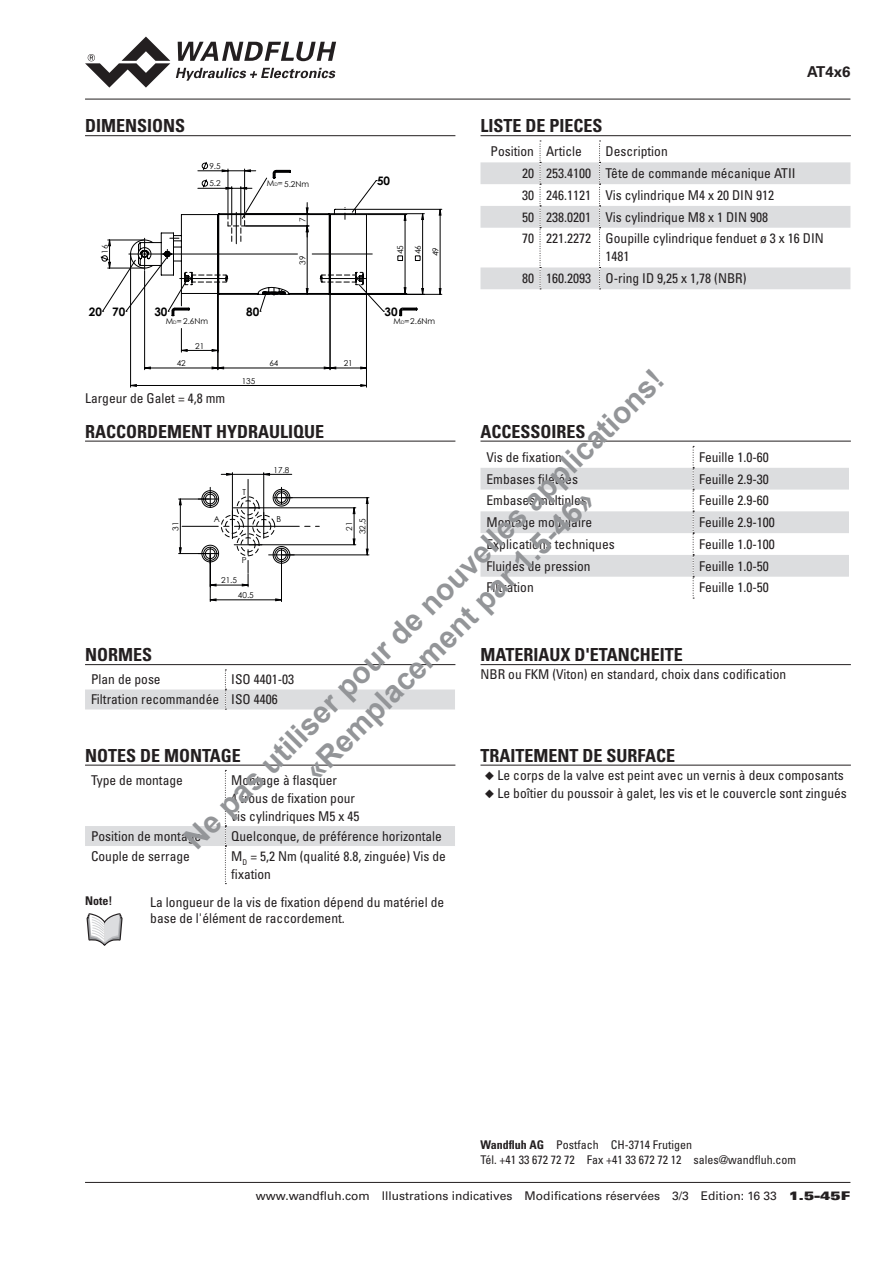
<style>
.page{position:relative;width:893px;height:1263px;background:#fff}
.page>*{position:absolute;margin:0;border:0;box-sizing:border-box;transform-origin:0 0}
.t1{font:700 30px/36px "Arial";color:#939598;text-align:center}
.Block_Titel{font:700 condensed 18px "Univers LT Pro";color:#231f20}
.Identifikation{font:700 15px "Univers LT Pro 65";color:#231f20}
.HinweisText{font:condensed 13.5px/18px "Univers LT Pro";color:#231f20}
.Block_Langtext{font:condensed 13.5px "Univers LT Pro";color:#231f20}
.AusrichtungR{font:condensed 13.5px "Univers LT Pro";color:#231f20}
.Fusszeile{font:12px "Univers LT Pro 55 Roman";color:#231f20}
.Adresse{font:condensed 12px "Univers LT Pro";color:#231f20}
.HinweisTitel{font:700 condensed 12px "Univers LT Pro";color:#231f20}
.t2{font:700 11.7px "Century Gothic";color:#000001}
.t3{font:8.25px/17.5px "Century Gothic";color:#000001;text-align:justify}
.s1{font-size:4.65px}
.s2{font-weight:700}
.s3{font-family:"Univers LT Pro X Black Ext"}
</style>
<div class="page">
<hr style="left:85px;top:99px;width:765px;height:1px;background:#231f20">
<hr style="left:85px;top:1182px;width:765px;height:1px;background:#231f20">
<hr style="left:85px;top:135px;width:370px;height:1px;background:#231f20">
<hr style="left:130px;top:255px;width:1px;height:132px;background:#000001">
<hr style="left:144px;top:271px;width:1px;height:99px;background:#000001">
<hr style="left:217px;top:294px;width:1px;height:76px;background:#000001">
<hr style="left:330px;top:294px;width:1px;height:76px;background:#000001">
<hr style="left:366px;top:294px;width:1px;height:76px;background:#000001">
<svg style="left:130px;top:328px;width:237px;height:59px"></svg>
<svg style="left:100px;top:162px;width:342px;height:154px"></svg>
<svg style="left:176px;top:68px;width:160px;height:13px"></svg>
<svg style="left:178px;top:42px;width:158px;height:19px"></svg>
<svg style="left:85px;top:37px;width:85px;height:51px"></svg>
<hr style="left:85px;top:441px;width:370px;height:1px;background:#231f20">
<hr style="left:210px;top:554px;width:1px;height:48px;background:#000001">
<hr style="left:281px;top:556px;width:1px;height:46px;background:#000001">
<svg style="left:179px;top:473px;width:190px;height:128px"></svg>
<hr style="left:480px;top:135px;width:371px;height:1px;background:#231f20">
<svg style="left:480px;top:162px;width:370px;height:127px"></svg>
<svg style="left:540px;top:141px;width:1px;height:148px"></svg>
<svg style="left:599px;top:141px;width:2px;height:148px"></svg>
<hr style="left:480px;top:441px;width:371px;height:1px;background:#231f20">
<svg style="left:480px;top:446px;width:369px;height:153px"></svg>
<hr style="left:85px;top:664px;width:370px;height:1px;background:#231f20">
<svg style="left:85px;top:669px;width:370px;height:41px"></svg>
<hr style="left:480px;top:664px;width:371px;height:1px;background:#231f20">
<hr style="left:480px;top:765px;width:371px;height:1px;background:#231f20">
<hr style="left:85px;top:765px;width:370px;height:1px;background:#231f20">
<svg style="left:85px;top:770px;width:370px;height:114px"></svg>
<svg style="left:86px;top:913px;width:37px;height:33px"></svg>
<p class="Block_Titel" style="left:85px;top:115px;width:102px">DIMENSIONS</p>
<p class="t3" style="left:96px;top:254px;width:11px;rotate:-90deg">16</p>
<p class="t3" style="left:209px;top:157px;width:13px">9.5<br>5.2</p>
<p class="t3" style="left:267px;top:175px;width:44px">M<span class="s1">D</span>=5.2Nm</p>
<p class="t3" style="left:294px;top:222px;width:6px;rotate:-90deg">7</p>
<p class="t3" style="left:294px;top:265px;width:11px;rotate:-90deg">39</p>
<p class="t2" style="left:377px;top:172px;width:15px">50</p>
<p class="t3" style="left:391px;top:256px;width:13px;rotate:-90deg">45<br>46<br>49</p>
<p class="t2" style="left:89px;top:303px;width:38px">20 70</p>
<p class="t2" style="left:154px;top:303px;width:15px">30</p>
<p class="t2" style="left:384px;top:303px;width:15px">30</p>
<p class="t2" style="left:246px;top:303px;width:15px">80</p>
<p class="t3" style="left:166px;top:312px;width:44px">M<span class="s1">D</span>= 2.6Nm</p>
<p class="t3" style="left:393px;top:312px;width:43px">M<span class="s1">D</span>=2.6Nm</p>
<p class="t3" style="left:177px;top:354px;width:11px">42</p>
<p class="t3" style="left:195px;top:337px;width:11px">21</p>
<p class="t3" style="left:269px;top:354px;width:11px">64</p>
<p class="t3" style="left:344px;top:354px;width:11px">21</p>
<p class="Identifikation" style="left:807px;top:63px;width:45px">AT4x6</p>
<p class="Block_Titel" style="left:480px;top:115px;width:124px">LISTE DE PIECES</p>
<p class="AusrichtungR" style="left:491px;top:143px;width:45px">Position</p>
<p class="HinweisText" style="left:546px;top:142px;width:37px">Article</p>
<p class="HinweisText" style="left:606px;top:142px;width:64px">Description</p>
<p class="AusrichtungR" style="left:522px;top:165px;width:13px">20</p>
<p class="HinweisText" style="left:546px;top:164px;width:46px">253.4100</p>
<p class="HinweisText" style="left:606px;top:164px;width:191px">Tête de commande mécanique ATII</p>
<p class="AusrichtungR" style="left:522px;top:187px;width:13px">30</p>
<p class="HinweisText" style="left:546px;top:186px;width:46px">246.1121</p>
<p class="HinweisText" style="left:606px;top:186px;width:170px">Vis cylindrique M4 x 20 DIN 912</p>
<p class="AusrichtungR" style="left:522px;top:208px;width:13px">50</p>
<p class="HinweisText" style="left:546px;top:208px;width:46px">238.0201</p>
<p class="HinweisText" style="left:606px;top:208px;width:164px">Vis cylindrique M8 x 1 DIN 908</p>
<p class="AusrichtungR" style="left:522px;top:230px;width:13px">70</p>
<p class="HinweisText" style="left:546px;top:229px;width:46px">221.2272</p>
<p class="HinweisText" style="left:606px;top:229px;width:220px">Goupille cylindrique fenduet ø 3 x 16 DIN<br>1481</p>
<p class="AusrichtungR" style="left:522px;top:270px;width:13px">80</p>
<p class="HinweisText" style="left:546px;top:269px;width:46px">160.2093</p>
<p class="HinweisText" style="left:606px;top:269px;width:142px">O-ring ID 9,25 x 1,78 (NBR)</p>
<h1 class="t1" style="left:177px;top:831px;width:665px;rotate:-45deg">Ne pas utiliser pour de nouvelles applications! «Remplacement par 1.5-46»</h1>
<p class="t3" style="left:242px;top:372px;width:15px">135</p>
<p class="Block_Langtext" style="left:85px;top:390px;width:142px">Largeur de Galet = 4,8 mm</p>
<p class="Block_Titel" style="left:85px;top:420px;width:241px">RACCORDEMENT HYDRAULIQUE</p>
<p class="t3" style="left:274px;top:461px;width:17px">17.8</p>
<p class="Block_Titel" style="left:480px;top:420px;width:107px">ACCESSOIRES</p>
<p class="HinweisText" style="left:486px;top:448px;width:77px">Vis de fixation</p>
<p class="HinweisText" style="left:699px;top:448px;width:71px">Feuille 1.0-60</p>
<p class="HinweisText" style="left:486px;top:470px;width:93px">Embases filetées</p>
<p class="HinweisText" style="left:699px;top:470px;width:71px">Feuille 2.9-30</p>
<p class="HinweisText" style="left:486px;top:491px;width:102px">Embases multiples</p>
<p class="HinweisText" style="left:699px;top:491px;width:71px">Feuille 2.9-60</p>
<p class="HinweisText" style="left:486px;top:513px;width:107px">Montage modulaire</p>
<p class="HinweisText" style="left:699px;top:513px;width:77px">Feuille 2.9-100</p>
<p class="HinweisText" style="left:486px;top:535px;width:130px">Explications techniques</p>
<p class="HinweisText" style="left:699px;top:535px;width:77px">Feuille 1.0-100</p>
<p class="HinweisText" style="left:486px;top:557px;width:106px">Fluides de pression</p>
<p class="HinweisText" style="left:699px;top:557px;width:71px">Feuille 1.0-50</p>
<p class="HinweisText" style="left:486px;top:578px;width:49px">Filtration</p>
<p class="HinweisText" style="left:699px;top:578px;width:71px">Feuille 1.0-50</p>
<p class="t3" style="left:242px;top:483px;width:5px">T</p>
<p class="t3" style="left:214px;top:511px;width:8px">A</p>
<p class="t3" style="left:276px;top:511px;width:6px">B</p>
<p class="t3" style="left:343px;top:534px;width:17px;line-height:13.2px;text-align:center;rotate:-90deg">21<br>32.5</p>
<p class="t3" style="left:167px;top:531px;width:11px;rotate:-90deg">31</p>
<p class="t3" style="left:242px;top:551px;width:6px">P</p>
<p class="t3" style="left:221px;top:571px;width:17px">21.5</p>
<p class="t3" style="left:238px;top:586px;width:17px">40.5</p>
<p class="Block_Titel" style="left:85px;top:644px;width:69px">NORMES</p>
<p class="HinweisText" style="left:91px;top:670px;width:71px">Plan de pose</p>
<p class="HinweisText" style="left:231px;top:670px;width:64px">ISO 4401-03</p>
<p class="HinweisText" style="left:91px;top:690px;width:130px">Filtration recommandée</p>
<p class="HinweisText" style="left:231px;top:690px;width:48px">ISO 4406</p>
<p class="Block_Titel" style="left:480px;top:644px;width:204px">MATERIAUX D'ETANCHEITE</p>
<p class="Block_Langtext" style="left:480px;top:666px;width:307px">NBR ou FKM (Viton) en standard, choix dans codification</p>
<p class="Block_Titel" style="left:85px;top:744px;width:157px">NOTES DE MONTAGE</p>
<p class="HinweisText" style="left:91px;top:771px;width:93px">Type de montage</p>
<p class="HinweisText" style="left:231px;top:771px;width:107px">Montage à flasquer</p>
<p class="HinweisText" style="left:231px;top:789px;width:125px">4 trous de fixation pour</p>
<p class="HinweisText" style="left:231px;top:807px;width:130px">vis cylindriques M5 x 45</p>
<p class="HinweisText" style="left:91px;top:827px;width:112px">Position de montage</p>
<p class="HinweisText" style="left:231px;top:827px;width:212px">Quelconque, de préférence horizontale</p>
<p class="HinweisText" style="left:91px;top:847px;width:100px">Couple de serrage</p>
<p class="HinweisText" style="left:231px;top:847px;width:216px">M<sub>D</sub> = 5,2 Nm (qualité 8.8, zinguée) Vis de fixation</p>
<p class="HinweisTitel" style="left:85px;top:894px;width:29px">Note!</p>
<p class="HinweisText" style="left:150px;top:893px;width:295px;line-height:16.2px">La longueur de la vis de fixation dépend du matériel de base de l'élément de raccordement.</p>
<p class="Block_Titel" style="left:480px;top:744px;width:196px">TRAITEMENT DE SURFACE</p>
<p class="HinweisText" style="left:485px;top:766px;width:361px">◆ Le corps de la valve est peint avec un vernis à deux composants</p>
<p class="HinweisText" style="left:485px;top:784px;width:364px">◆ Le boîtier du poussoir à galet, les vis et le couvercle sont zingués</p>
<p class="Adresse" style="left:480px;top:1137px;width:213px"><span class="s2">Wandfluh AG</span> Postfach CH-3714 Frutigen</p>
<p class="Adresse" style="left:480px;top:1152px;width:317px">Tél. +41 33 672 72 72 Fax +41 33 672 72 12 sales@wandfluh.com</p>
<p class="Fusszeile" style="left:256px;top:1188px;width:596px">www.wandfluh.com Illustrations indicatives Modifications réservées 3/3 Edition: 16 33 <span class="s3">1.5-45F</span></p>
</div>
